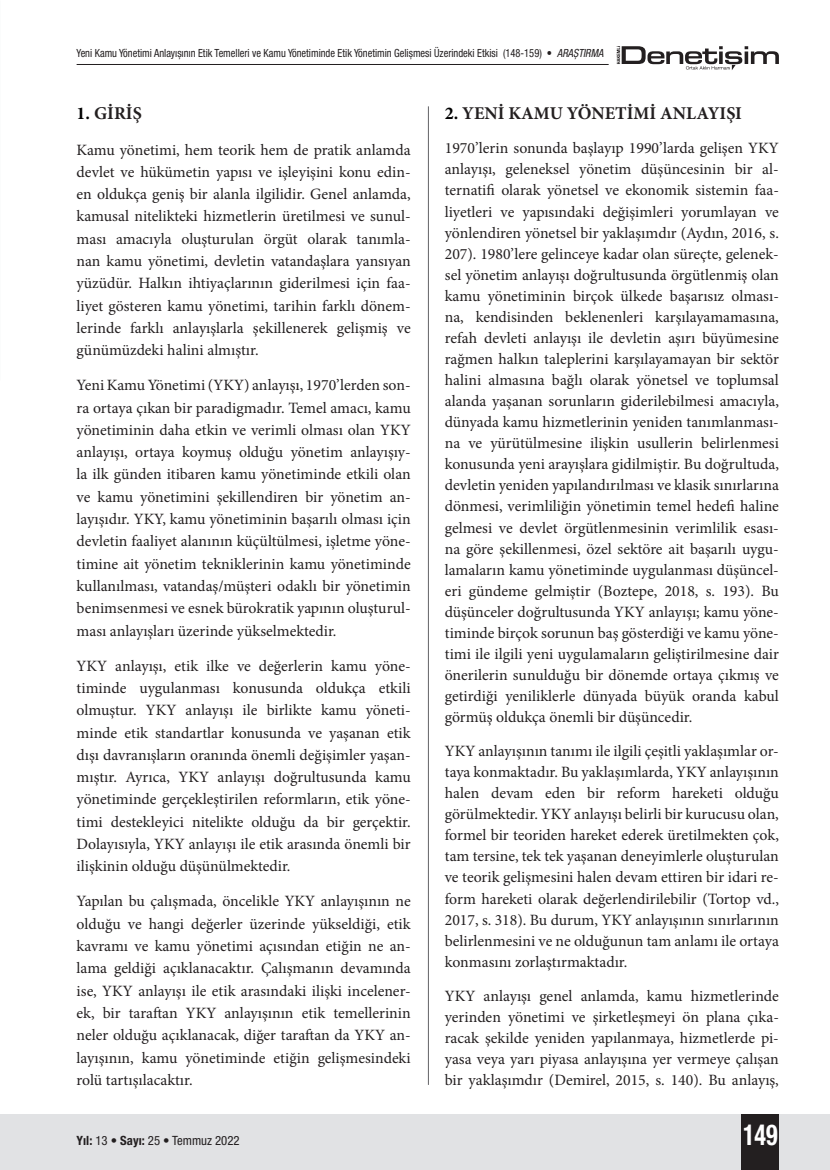
<style>
.page{position:relative;width:830px;height:1170px;background:#fff}
.page>*{position:absolute;margin:0;border:0;box-sizing:border-box;transform-origin:0 0}
.t1{font:700 condensed 28.8px "Helvetica Neue LT Pro";color:#fff;scale:.83 1}
.t2{font:700 18px "Minion Pro";color:#231f20}
.t3{font:15.75px/21px "Minion Pro";color:#231f20;text-align:justify}
.t4{font:condensed 12.75px "Helvetica Neue LT Pro";color:#231f20}
.t5{font:condensed 11.25px "Helvetica Neue LT Pro";color:#231f20;scale:.93 1}
.s1{font-style:italic}
.s2{color:#000001}
.s3{font-weight:700}
</style>
<div class="page">
<div style="left:0;top:1114px;width:829px;height:55px;background:#e1e2e4"></div>
<div style="left:741px;top:1114px;width:37px;height:55px;background:#231f20"></div>
<hr style="left:77px;top:64px;width:531px;height:1px;background:#231f20">
<svg style="left:616px;top:46px;width:162px;height:24px"></svg>
<hr style="left:428px;top:106px;width:1px;height:978px;background:#636366">
<p class="t5" style="left:77px;top:47px;width:567px">Yeni Kamu Yönetimi Anlayışının Etik Temelleri ve Kamu Yönetiminde Etik Yönetimin Gelişmesi Üzerindeki Etkisi (148-159) • <span class="s1">ARAŞTIRMA</span></p>
<p class="t2" style="left:77px;top:101px;width:67px"><span class="s2">1.</span> GİRİŞ</p>
<p class="t3" style="left:77px;top:138px;width:335px;line-height:22.4px">Kamu yönetimi, hem teorik hem de pratik anlamda devlet ve hükümetin yapısı ve işleyişini konu edin&shy;en oldukça geniş bir alanla ilgilidir. Genel anlamda, kamusal nitelikteki hizmetlerin üretilmesi ve sunul&shy;ması amacıyla oluşturulan örgüt olarak tanımla&shy;nan kamu yönetimi, devletin vatandaşlara yansıyan yüzüdür. Halkın ihtiyaçlarının giderilmesi için faa&shy;liyet gösteren kamu yönetimi, tarihin farklı dönem&shy;lerinde farklı anlayışlarla şekillenerek gelişmiş ve günümüzdeki halini almıştır.</p>
<p class="t3" style="left:77px;top:374px;width:335px;line-height:22.4px">Yeni Kamu Yönetimi (YKY) anlayışı, 1970’lerden son&shy;ra ortaya çıkan bir paradigmadır. Temel amacı, kamu yönetiminin daha etkin ve verimli olması olan YKY anlayışı, ortaya koymuş olduğu yönetim anlayışıy&shy;la ilk günden itibaren kamu yönetiminde etkili olan ve kamu yönetimini şekillendiren bir yönetim an&shy;layışıdır. YKY, kamu yönetiminin başarılı olması için devletin faaliyet alanının küçültülmesi, işletme yöne&shy;timine ait yönetim tekniklerinin kamu yönetiminde kullanılması, vatandaş/müşteri odaklı bir yönetimin benimsenmesi ve esnek bürokratik yapının oluşturul&shy;ması anlayışları üzerinde yükselmektedir.</p>
<p class="t3" style="left:77px;top:654px;width:335px;line-height:22.4px">YKY anlayışı, etik ilke ve değerlerin kamu yöne&shy;timinde uygulanması konusunda oldukça etkili olmuştur. YKY anlayışı ile birlikte kamu yöneti&shy;minde etik standartlar konusunda ve yaşanan etik dışı davranışların oranında önemli değişimler yaşan&shy;mıştır. Ayrıca, YKY anlayışı doğrultusunda kamu yönetiminde gerçekleştirilen reformların, etik yöne&shy;timi destekleyici nitelikte olduğu da bir gerçektir.<br>Dolayısıyla, YKY anlayışı ile etik arasında önemli bir ilişkinin olduğu düşünülmektedir.</p>
<p class="t3" style="left:77px;top:890px;width:335px;line-height:22.4px">Yapılan bu çalışmada, öncelikle YKY anlayışının ne olduğu ve hangi değerler üzerinde yükseldiği, etik kavramı ve kamu yönetimi açısından etiğin ne an&shy;lama geldiği açıklanacaktır. Çalışmanın devamında ise, YKY anlayışı ile etik arasındaki ilişki incelener&shy;ek, bir taraftan YKY anlayışının etik temellerinin neler olduğu açıklanacak, diğer taraftan da YKY an&shy;layışının, kamu yönetiminde etiğin gelişmesindeki rolü tartışılacaktır.</p>
<p class="t2" style="left:444px;top:101px;width:299px"><span class="s2">2.</span> YENİ KAMU YÖNETİMİ ANLAYIŞI</p>
<p class="t3" style="left:444px;top:138px;width:335px">1970’lerin sonunda başlayıp 1990’larda gelişen YKY anlayışı, geleneksel yönetim düşüncesinin bir al&shy;ternatifi olarak yönetsel ve ekonomik sistemin faa&shy;liyetleri ve yapısındaki değişimleri yorumlayan ve yönlendiren yönetsel bir yaklaşımdır (Aydın, 2016, s.<br>207). 1980’lere gelinceye kadar olan süreçte, gelenek&shy;sel yönetim anlayışı doğrultusunda örgütlenmiş olan kamu yönetiminin birçok ülkede başarısız olması&shy;na, kendisinden beklenenleri karşılayamamasına, refah devleti anlayışı ile devletin aşırı büyümesine rağmen halkın taleplerini karşılayamayan bir sektör halini almasına bağlı olarak yönetsel ve toplumsal alanda yaşanan sorunların giderilebilmesi amacıyla, dünyada kamu hizmetlerinin yeniden tanımlanması&shy;na ve yürütülmesine ilişkin usullerin belirlenmesi konusunda yeni arayışlara gidilmiştir. Bu doğrultuda, devletin yeniden yapılandırılması ve klasik sınırlarına dönmesi, verimliliğin yönetimin temel hedefi haline gelmesi ve devlet örgütlenmesinin verimlilik esası&shy;na göre şekillenmesi, özel sektöre ait başarılı uygu&shy;lamaların kamu yönetiminde uygulanması düşüncel&shy;eri gündeme gelmiştir (Boztepe, 2018, s. 193). Bu düşünceler doğrultusunda YKY anlayışı; kamu yöne&shy;timinde birçok sorunun baş gösterdiği ve kamu yöne&shy;timi ile ilgili yeni uygulamaların geliştirilmesine dair önerilerin sunulduğu bir dönemde ortaya çıkmış ve getirdiği yeniliklerle dünyada büyük oranda kabul görmüş oldukça önemli bir düşüncedir.</p>
<p class="t3" style="left:444px;top:740px;width:335px">YKY anlayışının tanımı ile ilgili çeşitli yaklaşımlar or&shy;taya konmaktadır. Bu yaklaşımlarda, YKY anlayışının halen devam eden bir reform hareketi olduğu görülmektedir. YKY anlayışı belirli bir kurucusu olan, formel bir teoriden hareket ederek üretilmekten çok, tam tersine, tek tek yaşanan deneyimlerle oluşturulan ve teorik gelişmesini halen devam ettiren bir idari re&shy;form hareketi olarak değerlendirilebilir (Tortop vd., 2017, s. 318). Bu durum, YKY anlayışının sınırlarının belirlenmesini ve ne olduğunun tam anlamı ile ortaya konmasını zorlaştırmaktadır.</p>
<p class="t3" style="left:444px;top:985px;width:335px">YKY anlayışı genel anlamda, kamu hizmetlerinde yerinden yönetimi ve şirketleşmeyi ön plana çıka&shy;racak şekilde yeniden yapılanmaya, hizmetlerde pi&shy;yasa veya yarı piyasa anlayışına yer vermeye çalışan bir yaklaşımdır (Demirel, 2015, s. 140). Bu anlayış,</p>
<p class="t4" style="left:77px;top:1133px;width:164px"><span class="s3">Yıl:</span> 13 <span class="s3">• Sayı:</span> 25 <span class="s3">•</span> Temmuz 2022</p>
<h1 class="t1" style="left:742px;top:1117px;width:43px">149</h1>
</div>
